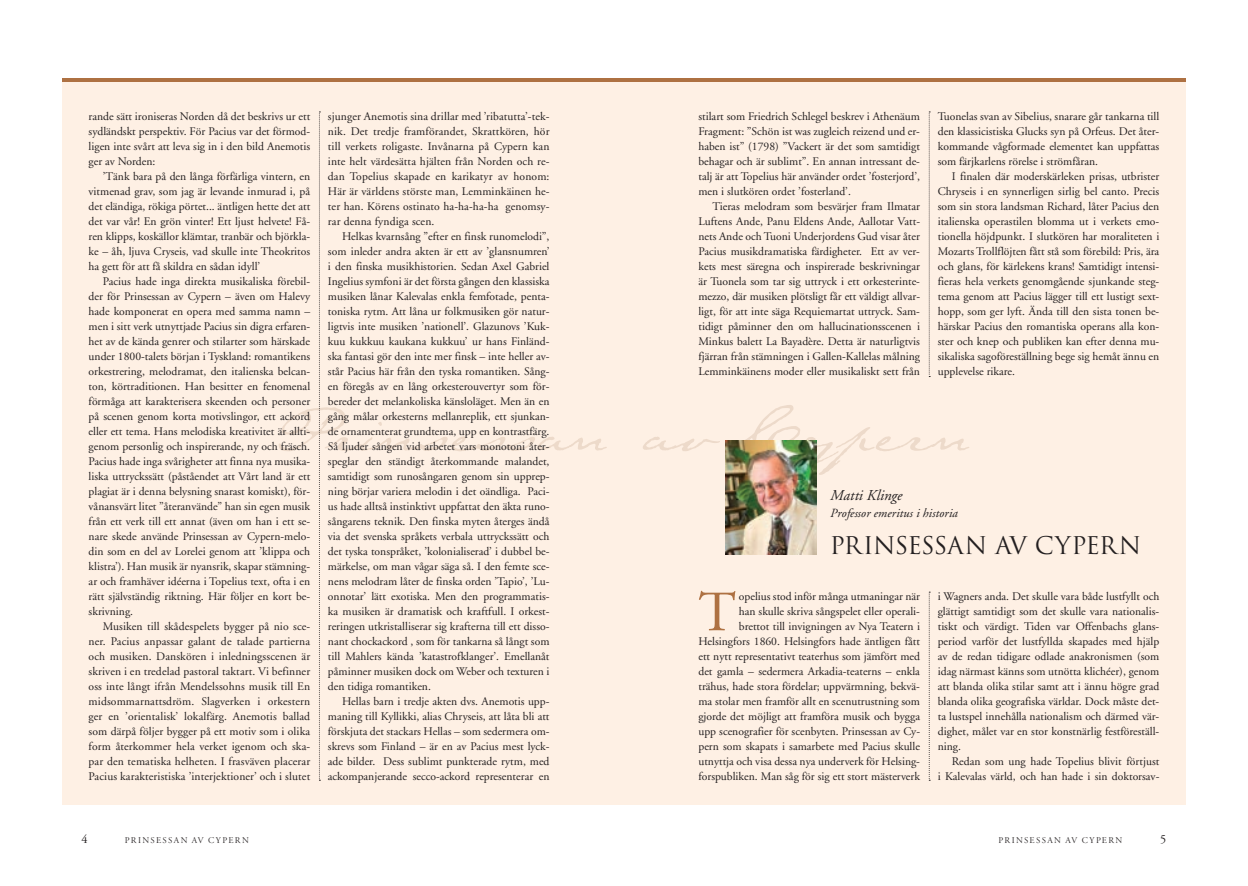
<style>
.page{position:relative;width:1248px;height:886px;background:#fff}
.page>*{position:absolute;margin:0;border:0;box-sizing:border-box;transform-origin:0 0}
.t1{font:56.88px "Adobe Garamond";color:#ae7142}
.t2{font:23.75px "Trajan Pro";letter-spacing:-.03em;color:#231f20}
.t3{font:italic 15px "Adobe Garamond";color:#231f20}
.t4{font:italic 12.5px "Adobe Garamond";letter-spacing:.005em;color:#231f20}
.t5{font:12.25px "Adobe Garamond";color:#231f20}
.t6{font:11.62px/15px "Adobe Garamond";color:#231f20;text-align:justify}
.t7{font:8.75px "Adobe Garamond Titling";letter-spacing:.155em;color:#231f20}
</style>
<div class="page">
<div style="left:62px;top:80px;width:562px;height:724px;background:#fef0e4"></div>
<hr style="left:62px;top:78px;width:562px;height:4px;background:#ae7142">
<div style="left:624px;top:80px;width:561px;height:724px;background:#fef0e4"></div>
<hr style="left:624px;top:78px;width:561px;height:4px;background:#ae7142">
<svg style="left:928px;top:592px;width:2px;height:189px"></svg>
<svg style="left:928px;top:112px;width:2px;height:265px"></svg>
<svg style="left:279px;top:405px;width:690px;height:70px"></svg>
<svg style="left:319px;top:112px;width:1px;height:669px"></svg>
<img style="left:725px;top:440px;width:91px;height:115px">
<p class="t6" style="left:89px;top:109px;width:223px">rande sätt ironiseras Norden då det beskrivs ur ett sydländskt perspektiv. För Pacius var det förmod&shy;ligen inte svårt att leva sig in i den bild Anemotis ger av Norden:</p>
<p class="t6" style="left:89px;top:169px;width:223px;text-indent:14px">’Tänk bara på den långa förfärliga vintern, en vitmenad grav, som jag är levande inmurad i, på det eländiga, rökiga pörtet... äntligen hette det att det var vår! En grön vinter! Ett ljust helvete! Få&shy;ren klipps, koskällor klämtar, tranbär och björkla&shy;ke – åh, ljuva Cryseis, vad skulle inte Theokritos ha gett för att få skildra en sådan idyll’</p>
<p class="t6" style="left:89px;top:274px;width:223px;text-indent:14px">Pacius hade inga direkta musikaliska förebil&shy;der för Prinsessan av Cypern – även om Halevy hade komponerat en opera med samma namn – men i sitt verk utnyttjade Pacius sin digra erfaren&shy;het av de kända genrer och stilarter som härskade under 1800-talets början i Tyskland: romantikens orkestrering, melodramat, den italienska belcan&shy;ton, körtraditionen. Han besitter en fenomenal förmåga att karakterisera skeenden och personer på scenen genom korta motivslingor, ett ackord eller ett tema. Hans melodiska kreativitet är allti&shy;genom personlig och inspirerande, ny och fräsch.<br>Pacius hade inga svårigheter att finna nya musika&shy;liska uttryckssätt (påståendet att Vårt land är ett plagiat är i denna belysning snarast komiskt), för&shy;vånansvärt litet ”återanvände” han sin egen musik från ett verk till ett annat (även om han i ett se&shy;nare skede använde Prinsessan av Cypern-melo&shy;din som en del av Lorelei genom att ’klippa och klistra’). Han musik är nyansrik, skapar stämning&shy;ar och framhäver idéerna i Topelius text, ofta i en rätt självständig riktning. Här följer en kort be&shy;skrivning.</p>
<p class="t6" style="left:89px;top:619px;width:223px;text-indent:14px">Musiken till skådespelets bygger på nio sce&shy;ner. Pacius anpassar galant de talade partierna och musiken. Danskören i inledningsscenen är skriven i en tredelad pastoral taktart. Vi befinner oss inte långt ifrån Mendelssohns musik till En midsommarnattsdröm. Slagverken i orkestern ger en ’orientalisk’ lokalfärg. Anemotis ballad som därpå följer bygger på ett motiv som i olika form återkommer hela verket igenom och ska&shy;par den tematiska helheten. I frasväven placerar Pacius karakteristiska ’interjektioner’ och i slutet</p>
<p class="t6" style="left:328px;top:109px;width:223px">sjunger Anemotis sina drillar med ’ribatutta’-tek&shy;nik. Det tredje framförandet, Skrattkören, hör till verkets roligaste. Invånarna på Cypern kan inte helt värdesätta hjälten från Norden och re&shy;dan Topelius skapade en karikatyr av honom:<br>Här är världens störste man, Lemminkäinen he&shy;ter han. Körens ostinato ha-ha-ha-ha genomsy&shy;rar denna fyndiga scen.</p>
<p class="t6" style="left:328px;top:229px;width:223px;text-indent:14px">Helkas kvarnsång ”efter en finsk runomelodi”, som inleder andra akten är ett av ’glansnumren’ i den finska musikhistorien. Sedan Axel Gabriel Ingelius symfoni är det första gången den klassiska musiken lånar Kalevalas enkla femfotade, penta&shy;toniska rytm. Att låna ur folkmusiken gör natur&shy;ligtvis inte musiken ’nationell’. Glazunovs ’Kuk&shy;kuu kukkuu kaukana kukkuu’ ur hans Finländ&shy;ska fantasi gör den inte mer finsk – inte heller av&shy;står Pacius här från den tyska romantiken. Sång&shy;en föregås av en lång orkesterouvertyr som för&shy;bereder det melankoliska känsloläget. Men än en gång målar orkesterns mellanreplik, ett sjunkan&shy;de ornamenterat grundtema, upp en kontrastfärg.<br>Så ljuder sången vid arbetet vars monotoni åter&shy;speglar den ständigt återkommande malandet, samtidigt som runosångaren genom sin upprep&shy;ning börjar variera melodin i det oändliga. Paci&shy;us hade alltså instinktivt uppfattat den äkta runo&shy;sångarens teknik. Den finska myten återges ändå via det svenska språkets verbala uttryckssätt och det tyska tonspråket, ’kolonialiserad’ i dubbel be&shy;märkelse, om man vågar säga så. I den femte sce&shy;nens melodram låter de finska orden ’Tapio’, ’Lu&shy;onnotar’ lätt exotiska. Men den programmatis&shy;ka musiken är dramatisk och kraftfull. I orkest&shy;reringen utkristalliserar sig krafterna till ett disso&shy;nant chockackord , som för tankarna så långt som till Mahlers kända ’katastrofklanger’. Emellanåt påminner musiken dock om Weber och texturen i den tidiga romantiken.</p>
<p class="t6" style="left:328px;top:694px;width:223px;text-indent:14px">Hellas barn i tredje akten dvs. Anemotis upp&shy;maning till Kyllikki, alias Chryseis, att låta bli att förskjuta det stackars Hellas – som sedermera om&shy;skrevs som Finland – är en av Pacius mest lyck&shy;ade bilder. Dess sublimt punkterade rytm, med ackompanjerande secco-ackord representerar en</p>
<p class="t6" style="left:698px;top:109px;width:223px">stilart som Friedrich Schlegel beskrev i Athenäum Fragment: ”Schön ist was zugleich reizend und er&shy;haben ist” (1798) ”Vackert är det som samtidigt behagar och är sublimt”. En annan intressant de&shy;talj är att Topelius här använder ordet ’fosterjord’, men i slutkören ordet ’fosterland’.</p>
<p class="t6" style="left:698px;top:199px;width:223px;text-indent:14px">Tieras melodram som besvärjer fram Ilmatar Luftens Ande, Panu Eldens Ande, Aallotar Vatt&shy;nets Ande och Tuoni Underjordens Gud visar åter Pacius musikdramatiska färdigheter. Ett av ver&shy;kets mest säregna och inspirerade beskrivningar är Tuonela som tar sig uttryck i ett orkesterinte&shy;mezzo, där musiken plötsligt får ett väldigt allvar&shy;ligt, för att inte säga Requiemartat uttryck. Sam&shy;tidigt påminner den om hallucinationsscenen i Minkus balett La Bayadère. Detta är naturligtvis fjärran från stämningen i Gallen-Kallelas målning Lemminkäinens moder eller musikaliskt sett från</p>
<p class="t6" style="left:937px;top:109px;width:223px">Tuonelas svan av Sibelius, snarare går tankarna till den klassicistiska Glucks syn på Orfeus. Det åter&shy;kommande vågformade elementet kan uppfattas som färjkarlens rörelse i strömfåran.</p>
<p class="t6" style="left:937px;top:169px;width:223px;text-indent:14px">I finalen där moderskärleken prisas, utbrister Chryseis i en synnerligen sirlig bel canto. Precis som sin stora landsman Richard, låter Pacius den italienska operastilen blomma ut i verkets emo&shy;tionella höjdpunkt. I slutkören har moraliteten i Mozarts Trollflöjten fått stå som förebild: Pris, ära och glans, för kärlekens krans! Samtidigt intensi&shy;fieras hela verkets genomgående sjunkande steg&shy;tema genom att Pacius lägger till ett lustigt sext&shy;hopp, som ger lyft. Ända till den sista tonen be&shy;härskar Pacius den romantiska operans alla kon&shy;ster och knep och publiken kan efter denna mu&shy;sikaliska sagoföreställning bege sig hemåt ännu en upplevelse rikare.</p>
<p class="t3" style="left:829px;top:487px;width:73px">Matti Klinge</p>
<p class="t4" style="left:829px;top:507px;width:129px">Professor emeritus i historia</p>
<h2 class="t2" style="left:829px;top:530px;width:313px">PRINSESSAN AV CYPERN</h2>
<h1 class="t1" style="left:698px;top:582px;width:39px">T</h1>
<p class="t6" style="left:698px;top:589px;width:223px;text-align:right">opelius stod inför många utmaningar när<br>han skulle skriva sångspelet eller operali-<br>brettot till invigningen av Nya Teatern i Helsingfors 1860. Helsingfors hade äntligen fått ett nytt representativt teaterhus som jämfört med det gamla – sedermera Arkadia-teaterns – enkla trähus, hade stora fördelar; uppvärmning, bekvä&shy;ma stolar men framför allt en scenutrustning som gjorde det möjligt att framföra musik och bygga upp scenografier för scenbyten. Prinsessan av Cy&shy;pern som skapats i samarbete med Pacius skulle utnyttja och visa dessa nya underverk för Helsing&shy;forspubliken. Man såg för sig ett stort mästerverk</p>
<p class="t6" style="left:937px;top:589px;width:223px">i Wagners anda. Det skulle vara både lustfyllt och glättigt samtidigt som det skulle vara nationalis&shy;tiskt och värdigt. Tiden var Offenbachs glans&shy;period varför det lustfyllda skapades med hjälp av de redan tidigare odlade anakronismen (som idag närmast känns som utnötta klichéer), genom att blanda olika stilar samt att i ännu högre grad blanda olika geografiska världar. Dock måste det&shy;ta lustspel innehålla nationalism och därmed vär&shy;dighet, målet var en stor konstnärlig festföreställ&shy;ning.</p>
<p class="t6" style="left:937px;top:754px;width:223px;text-align:right">Redan som ung hade Topelius blivit förtjust<br>i Kalevalas värld, och han hade i sin doktorsav-</p>
<p class="t5" style="left:81px;top:833px;width:8px">4</p>
<p class="t7" style="left:125px;top:835px;width:125px">PRINSESSAN AV CYPERN</p>
<p class="t7" style="left:998px;top:835px;width:125px">PRINSESSAN AV CYPERN</p>
<p class="t5" style="left:1160px;top:833px;width:8px">5</p>
</div>
